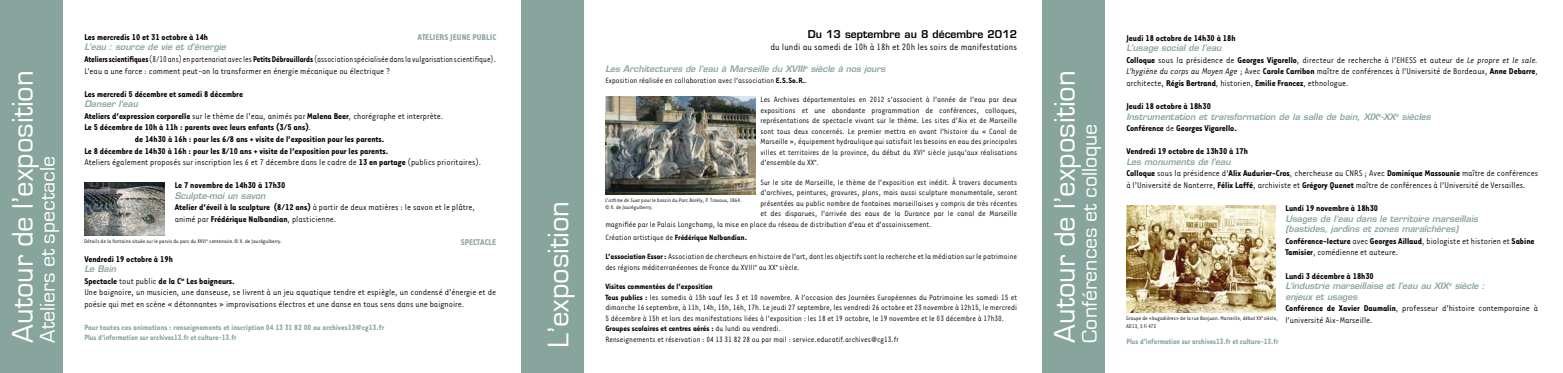
<style>
.page{position:relative;width:1563px;height:373px;background:#fff}
.page>*{position:absolute;margin:0;border:0;box-sizing:border-box;transform-origin:0 0}
.t1{font:30.62px "Eurostile";color:#fff}
.t2{font:21.88px "Eurostile";color:#fff}
.t3{font:10.5px "Tarzana Narrow";color:#000}
.t4{font:600 10.5px "Eurostile LT Std";color:#000}
.t5{font:9.62px/11.5px "Tarzana Narrow";color:#000}
.t6{font:700 9.62px "Tarzana Narrow";color:#000}
.t7{font:9.62px/11.5px "Tarzana Narrow";color:#000;scale:.91 1}
.t8{font:700 9.62px "Tarzana Narrow";color:#87a59d}
.t9{font:8.75px/10.5px "Tarzana Narrow";color:#000}
.t10{font:italic 600 8.75px/10.5px "Eurostile LT Std";color:#87a59d}
.t11{font:700 8.75px/10.5px "Tarzana Narrow";color:#87a59d}
.t12{font:700 8.75px "Tarzana Narrow";color:#87a59d;scale:.94 1}
.t13{font:700 8.75px "Tarzana Narrow";color:#000}
.t14{font:6.12px/7.4px "Tarzana Narrow";color:#000}
.s1{font-weight:700}
.s2{font-weight:400}
.s3{font-style:italic}
</style>
<div class="page">
<div style="left:0;top:0;width:62px;height:372px;background:#87a59d"></div>
<div style="left:521px;top:0;width:62px;height:372px;background:#87a59d"></div>
<img style="left:84px;top:182px;width:81px;height:53px">
<img style="left:605px;top:96px;width:150px;height:98px">
<div style="left:1042px;top:0;width:62px;height:372px;background:#87a59d"></div>
<img style="left:1126px;top:205px;width:149px;height:106px">
<h1 class="t1" style="left:6px;top:342px;width:273px;rotate:-90deg">Autour de l’exposition</h1>
<h2 class="t2" style="left:36px;top:342px;width:187px;rotate:-90deg">Ateliers et spectacle</h2>
<p class="t6" style="left:84px;top:31px;width:125px">Les mercredis 10 et 31 octobre à 14h</p>
<p class="t8" style="left:418px;top:31px;width:80px">ATELIERS JEUNE PUBLIC</p>
<p class="t10" style="left:84px;top:42px;width:143px">L’eau : source de vie et d’énergie</p>
<p class="t7" style="left:84px;top:53px;width:454px"><span class="s1">Ateliers scientifiques</span> (8/10 ans) en partenariat avec les <span class="s1">Petits Débrouillards</span> (association spécialisée dans la vulgarisation scientifique).<br>L’eau a une force : comment peut-on la transformer en énergie mécanique ou électrique ?</p>
<p class="t6" style="left:84px;top:88px;width:160px">Les mercredi 5 décembre et samedi 8 décembre</p>
<p class="t10" style="left:84px;top:99px;width:55px">Danser l’eau</p>
<p class="t5" style="left:84px;top:109px;width:361px"><span class="s1">Ateliers d’expression corporelle</span> sur le thème de l’eau, animés par <span class="s1">Malena Beer</span>, chorégraphe et interprète.</p>
<p class="t6" style="left:84px;top:121px;width:229px">Le 5 décembre de 10h à 11h : parents avec leurs enfants (3/5 ans)<span class="s2">.</span></p>
<p class="t6" style="left:135px;top:133px;width:251px">de 14h30 à 16h : pour les 6/8 ans + visite de l’exposition pour les parents.</p>
<p class="t6" style="left:84px;top:144px;width:306px">Le 8 décembre de 14h30 à 16h : pour les 8/10 ans + visite de l’exposition pour les parents.</p>
<p class="t5" style="left:84px;top:156px;width:399px">Ateliers également proposés sur inscription les 6 et 7 décembre dans le cadre de <span class="s1">13 en partage</span> (publics prioritaires).</p>
<p class="t6" style="left:175px;top:179px;width:112px">Le 7 novembre de 14h30 à 17h30</p>
<p class="t10" style="left:175px;top:190px;width:92px">Sculpte-moi un savon</p>
<p class="t5" style="left:175px;top:201px;width:302px"><span class="s1">Atelier d’éveil à la sculpture (8/12 ans)</span> à partir de deux matières : le savon et le plâtre, animé par <span class="s1">Frédérique Nalbandian</span>, plasticienne.</p>
<p class="t8" style="left:461px;top:236px;width:37px">SPECTACLE</p>
<p class="t6" style="left:84px;top:252px;width:90px">Vendredi 19 octobre à 19h</p>
<p class="t10" style="left:84px;top:263px;width:33px">Le Bain</p>
<p class="t5" style="left:84px;top:274px;width:413px"><span class="s1">Spectacle</span> tout public <span class="s1">de la C</span><sup>ie</sup> <span class="s1">Les baigneurs.<br></span>Une baignoire, un musicien, une danseuse, se livrent à un jeu aquatique tendre et espiègle, un condensé d’énergie et de poésie qui met en scène « détonnantes » improvisations électros et une danse en tous sens dans une baignoire.</p>
<p class="t11" style="left:84px;top:321px;width:301px">Pour toutes ces animations : renseignements et inscription 04 13 31 82 00 ou archives13@cg13.fr<br>Plus d’information sur archives13.fr et culture-13.fr</p>
<p class="t14" style="left:84px;top:237px;width:199px">Détails de la fontaine située sur le parvis du parc du XXVI<sup>e</sup> centenaire.© X. de Jauréguiberry.</p>
<h1 class="t1" style="left:542px;top:347px;width:149px;rotate:-90deg">L’exposition</h1>
<p class="t4" style="left:808px;top:27px;width:211px">Du 13 septembre au 8 décembre 2012</p>
<p class="t3" style="left:770px;top:41px;width:248px">du lundi au samedi de 10h à 18h et 20h les soirs de manifestations</p>
<p class="t10" style="left:605px;top:64px;width:282px">Les Architectures de l’eau à Marseille du XVIII<sup>e</sup> siècle à nos jours</p>
<p class="t9" style="left:605px;top:74px;width:204px">Exposition réalisée en collaboration avec l’association <span class="s1">E.S.So.R.</span>.</p>
<p class="t9" style="left:760px;top:94px;width:258px;text-align:justify">Les Archives départementales en 2012 s’associent à l’année de l’eau par deux expositions et une abondante programmation de conférences, colloques, représentations de spectacle vivant sur le thème. Les sites d’Aix et de Marseille sont tous deux concernés. Le premier mettra en avant l’histoire du « Canal de Marseille », équipement hydraulique qui satisfait les besoins en eau des principales villes et territoires de la province, du début du XVI<sup>e</sup> siècle jusqu’aux réalisations d’ensemble du XX<sup>e</sup>.</p>
<p class="t9" style="left:760px;top:176px;width:258px">Sur le site de Marseille, le thème de l’exposition est inédit. À travers documents</p>
<p class="t9" style="left:760px;top:186px;width:258px">d’archives, peintures, gravures, plans, mais aussi sculpture monumentale, seront</p>
<p class="t9" style="left:760px;top:197px;width:258px">présentées au public nombre de fontaines marseillaises y compris de très récentes</p>
<p class="t9" style="left:760px;top:207px;width:258px">et des disparues, l’arrivée des eaux de la Durance par le canal de Marseille</p>
<p class="t9" style="left:605px;top:218px;width:328px">magnifiée par le Palais Longchamp, la mise en place du réseau de distribution d’eau et d’assainissement.</p>
<p class="t13" style="left:605px;top:231px;width:143px"><span class="s2">Création artistique de</span> Frédérique Nalbandian.</p>
<p class="t9" style="left:605px;top:250px;width:413px"><span class="s1">L’association Essor :</span> Association de chercheurs en histoire de l’art, dont les objectifs sont la recherche et la médiation sur le patrimoine des régions méditerranéennes de France du XVIII<sup>e</sup> au XX<sup>e</sup> siècle.</p>
<p class="t9" style="left:605px;top:280px;width:413px"><span class="s1">Visites commentées de l’exposition<br>Tous publics :</span> les samedis à 15h sauf les 3 et 10 novembre. A l’occasion des Journées Européennes du Patrimoine les samedi 15 et dimanche 16 septembre, à 11h, 14h, 15h, 16h, 17h. Le jeudi 27 septembre, les vendredi 26 octobre et 23 novembre à 12h15, le mercredi 5 décembre à 15h et lors des manifestations liées à l’exposition : les 18 et 19 octobre, le 19 novembre et le 03 décembre à 17h30.<br><span class="s1">Groupes scolaires et centres aérés :</span> du lundi au vendredi.<br>Renseignements et réservation : 04 13 31 82 28 ou par mail : service.educatif.archives@cg13.fr</p>
<p class="t14" style="left:605px;top:196px;width:138px"><span class="s3">L’isthme de Suez</span> pour le bassin du Parc Borély, P. Travaux, 1864. © X. de Jauréguiberry.</p>
<h1 class="t1" style="left:1048px;top:342px;width:273px;rotate:-90deg">Autour de l’exposition</h1>
<h2 class="t2" style="left:1077px;top:342px;width:220px;rotate:-90deg">Conférences et colloque</h2>
<p class="t6" style="left:1126px;top:32px;width:111px">Jeudi 18 octobre de 14h30 à 18h</p>
<p class="t10" style="left:1126px;top:43px;width:97px">L’usage social de l’eau</p>
<p class="t5" style="left:1126px;top:53px;width:413px;text-align:justify"><span class="s1">Colloque</span> sous la présidence de <span class="s1">Georges Vigarello</span>, directeur de recherche à l’EHESS et auteur de <span class="s3">Le propre et le sale.<br>L’hygiène du corps au Moyen Age</span> ; Avec <span class="s1">Carole Carribon</span> maître de conférences à l’Université de Bordeaux, <span class="s1">Anne Debarre</span>, architecte, <span class="s1">Régis Bertrand</span>, historien, <span class="s1">Emilie Francez</span>, ethnologue.</p>
<p class="t6" style="left:1126px;top:100px;width:86px">Jeudi 18 octobre à 18h30</p>
<p class="t10" style="left:1126px;top:111px;width:306px">Instrumentation et transformation de la salle de bain, XIX<sup>e</sup>-XX<sup>e</sup> siècles</p>
<p class="t6" style="left:1126px;top:122px;width:112px">Conférence <span class="s2">de</span> Georges Vigarello.</p>
<p class="t6" style="left:1126px;top:145px;width:123px">Vendredi 19 octobre de 13h30 à 17h</p>
<p class="t10" style="left:1126px;top:156px;width:106px">Les monuments de l’eau</p>
<p class="t5" style="left:1126px;top:167px;width:413px"><span class="s1">Colloque</span> sous la présidence d’<span class="s1">Alix Audurier-Cros</span>, chercheuse au CNRS ; Avec <span class="s1">Dominique Massounie</span> maître de conférences à l’Université de Nanterre, <span class="s1">Félix Laffé</span>, archiviste et <span class="s1">Grégory Quenet</span> maître de conférences à l’Université de Versailles.</p>
<p class="t6" style="left:1285px;top:202px;width:94px">Lundi 19 novembre à 18h30</p>
<p class="t10" style="left:1285px;top:213px;width:194px">Usages de l’eau dans le territoire marseillais (bastides, jardins et zones maraîchères)</p>
<p class="t5" style="left:1285px;top:234px;width:250px"><span class="s1">Conférence-lecture</span> avec <span class="s1">Georges Aillaud</span>, biologiste et historien et <span class="s1">Sabine<br>Tamisier</span>, comédienne et auteure.</p>
<p class="t6" style="left:1285px;top:269px;width:90px">Lundi 3 décembre à 18h30</p>
<p class="t10" style="left:1285px;top:280px;width:201px">L’industrie marseillaise et l’eau au XIX<sup>e</sup> siècle : enjeux et usages</p>
<p class="t5" style="left:1285px;top:301px;width:254px"><span class="s1">Conférence de Xavier Daumalin</span>, professeur d’histoire contemporaine à l’université Aix-Marseille.</p>
<p class="t12" style="left:1126px;top:335px;width:163px">Plus d’information sur archives13.fr et culture-13.fr</p>
<p class="t14" style="left:1126px;top:314px;width:153px">Groupe de «bugadières» de la rue Bonjuan. Marseille, début XX<sup>e</sup> siècle,<br>AD13, 5 Fi 473</p>
</div>
